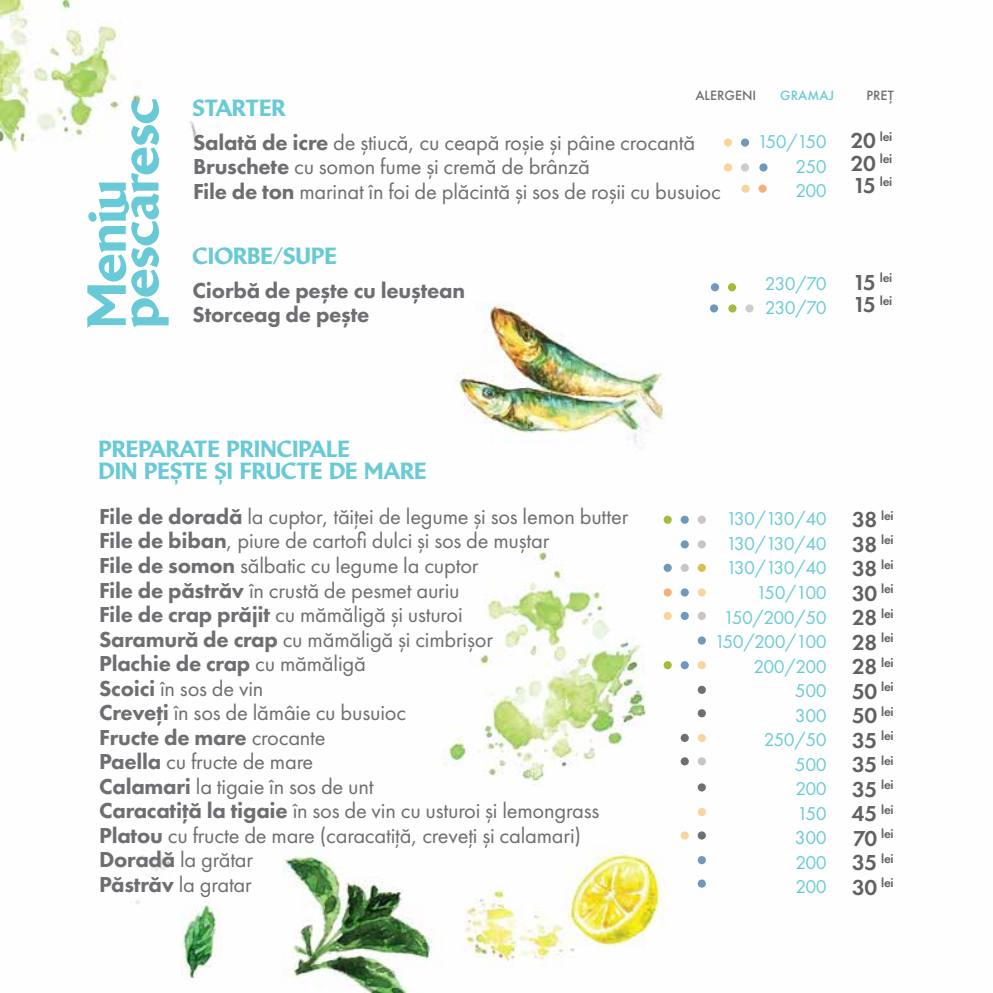
<style>
.page{position:relative;width:993px;height:993px;background:#fff}
.page>*{position:absolute;margin:0;border:0;box-sizing:border-box;transform-origin:0 0}
.t1{font:800 52.85px "Brewery No 2 CYR";color:#68cad6}
.t2{font:22.4px/24.5px "Futura PT";letter-spacing:-.01em;color:#6d6e71}
.t3{font:800 22.4px/22.4px "Brewery No 2 CYR";color:#68cad6}
.t4{font:800 22.4px/24.5px "Futura PT";letter-spacing:-.01em;color:#6d6e71}
.t5{font:19.25px/24.5px "Futura PT";letter-spacing:-.025em;color:#68cad6;text-align:justify}
.t6{font:19.25px/24.5px "Futura PT";letter-spacing:-.065em;color:#68cad6}
.t7{font:500 14px "Futura PT";color:#6d6e71}
.t8{font:500 14px "Futura PT";color:#68cad6}
.t9{font:600 13.12px/24.5px "Futura PT";letter-spacing:-.025em;color:#606161;text-align:justify}
.s1{font-weight:800}
.s2{font-size:22.4px}
</style>
<div class="page">
<img style="left:0;top:0;width:768px;height:992px">
<div style="left:697px;top:515px;width:8px;height:8px;background:#c7c5c6;border-radius:50%"></div>
<div style="left:680px;top:515px;width:8px;height:8px;background:#7098bc;border-radius:50%"></div>
<div style="left:663px;top:515px;width:8px;height:8px;background:#a2bb3a;border-radius:50%"></div>
<div style="left:697px;top:540px;width:8px;height:8px;background:#c7c5c6;border-radius:50%"></div>
<div style="left:680px;top:540px;width:8px;height:8px;background:#7098bc;border-radius:50%"></div>
<div style="left:697px;top:563px;width:8px;height:8px;background:#dbc04e;border-radius:50%"></div>
<div style="left:680px;top:563px;width:8px;height:8px;background:#c7c5c6;border-radius:50%"></div>
<div style="left:663px;top:563px;width:8px;height:8px;background:#7098bc;border-radius:50%"></div>
<div style="left:697px;top:588px;width:8px;height:8px;background:#f8d59c;border-radius:50%"></div>
<div style="left:680px;top:588px;width:8px;height:8px;background:#7098bc;border-radius:50%"></div>
<div style="left:663px;top:588px;width:8px;height:8px;background:#f2b07a;border-radius:50%"></div>
<div style="left:663px;top:611px;width:8px;height:8px;background:#f8d59c;border-radius:50%"></div>
<div style="left:697px;top:611px;width:8px;height:8px;background:#c7c5c6;border-radius:50%"></div>
<div style="left:680px;top:611px;width:8px;height:8px;background:#7098bc;border-radius:50%"></div>
<div style="left:697px;top:661px;width:8px;height:8px;background:#f8d59c;border-radius:50%"></div>
<div style="left:680px;top:661px;width:8px;height:8px;background:#7098bc;border-radius:50%"></div>
<div style="left:663px;top:661px;width:8px;height:8px;background:#a2bb3a;border-radius:50%"></div>
<div style="left:697px;top:685px;width:8px;height:8px;background:#6e6f72;border-radius:50%"></div>
<div style="left:697px;top:709px;width:8px;height:8px;background:#6e6f72;border-radius:50%"></div>
<div style="left:697px;top:733px;width:8px;height:8px;background:#f8d59c;border-radius:50%"></div>
<div style="left:680px;top:733px;width:8px;height:8px;background:#6e6f72;border-radius:50%"></div>
<div style="left:697px;top:757px;width:8px;height:8px;background:#c7c5c6;border-radius:50%"></div>
<div style="left:680px;top:757px;width:8px;height:8px;background:#6e6f72;border-radius:50%"></div>
<div style="left:697px;top:783px;width:8px;height:8px;background:#6e6f72;border-radius:50%"></div>
<div style="left:697px;top:807px;width:8px;height:8px;background:#f8d59c;border-radius:50%"></div>
<div style="left:697px;top:831px;width:8px;height:8px;background:#6e6f72;border-radius:50%"></div>
<div style="left:680px;top:831px;width:8px;height:8px;background:#f8d59c;border-radius:50%"></div>
<svg style="left:697px;top:855px;width:8px;height:8px"></svg>
<div style="left:697px;top:879px;width:8px;height:8px;background:#7098bc;border-radius:50%"></div>
<div style="left:697px;top:636px;width:8px;height:8px;background:#7098bc;border-radius:50%"></div>
<svg style="left:740px;top:138px;width:8px;height:9px"></svg>
<div style="left:740px;top:163px;width:8px;height:8px;background:#cccccb;border-radius:50%"></div>
<div style="left:759px;top:163px;width:8px;height:8px;background:#7098bc;border-radius:50%"></div>
<div style="left:723px;top:138px;width:8px;height:9px;background:#f8d59c;border-radius:50%"></div>
<div style="left:758px;top:184px;width:8px;height:9px;background:#f2b07a;border-radius:50%"></div>
<div style="left:741px;top:184px;width:8px;height:9px;background:#f8d59c;border-radius:50%"></div>
<div style="left:723px;top:163px;width:8px;height:8px;background:#f8d59c;border-radius:50%"></div>
<div style="left:728px;top:304px;width:8px;height:8px;background:#a2bb3a;border-radius:50%"></div>
<svg style="left:709px;top:304px;width:9px;height:8px"></svg>
<div style="left:710px;top:283px;width:8px;height:8px;background:#7098bc;border-radius:50%"></div>
<div style="left:727px;top:283px;width:8px;height:8px;background:#a2bb3a;border-radius:50%"></div>
<div style="left:745px;top:304px;width:8px;height:8px;background:#cccccb;border-radius:50%"></div>
<h1 class="t1" style="left:106px;top:328px;width:231px;rotate:-90deg">pescăresc</h1>
<h1 class="t1" style="left:74px;top:328px;width:150px;rotate:-90deg">Meniu</h1>
<p class="t3" style="left:192px;top:97px;width:94px">STARTER</p>
<p class="t7" style="left:695px;top:86px;width:62px">ALERGENI</p>
<p class="t8" style="left:780px;top:86px;width:56px">GRAMAJ</p>
<p class="t7" style="left:866px;top:86px;width:29px">PREŢ</p>
<p class="t2" style="left:193px;top:130px;width:529px"><span class="s1">Salată de icre</span> de știucă, cu ceapă roșie și pâine crocantă<br><span class="s1">Bruschete</span> cu somon fume și cremă de brânză<br><span class="s1">File de ton</span> marinat în foi de plăcintă și sos de roșii cu busuioc</p>
<p class="t3" style="left:192px;top:244px;width:146px">CIORBE/SUPE</p>
<p class="t4" style="left:192px;top:278px;width:274px">Ciorbă de pește cu leuștean<br>Storceag de pește</p>
<p class="t5" style="left:795px;top:129px;width:33px;text-indent:-38px">150/150<br>250<br>200</p>
<p class="t9" style="left:850px;top:125px;width:43px;line-height:22.4px"><span class="s2">20</span> lei <span class="s2">20</span> lei <span class="s2">15</span> lei</p>
<p class="t6" style="left:764px;top:271px;width:63px">230/70<br>230/70</p>
<p class="t9" style="left:852px;top:266px;width:41px;line-height:22.4px"><span class="s2">15</span> lei<br><span class="s2">15</span> lei</p>
<p class="t3" style="left:98px;top:437px;width:329px">PREPARATE PRINCIPALE<br>DIN PEȘTE ȘI FRUCTE DE MARE</p>
<p class="t2" style="left:99px;top:504px;width:530px"><span class="s1">File de doradă</span> la cuptor, tăiţei de legume și sos lemon butter <span class="s1">File de biban</span>, piure de cartofi dulci și sos de muștar<br><span class="s1">File de somon</span> sălbatic cu legume la cuptor<br><span class="s1">File de păstrăv</span> în crustă de pesmet auriu<br><span class="s1">File de crap prăjit</span> cu mămăligă și usturoi<br><span class="s1">Saramură de crap</span> cu mămăligă și cimbrișor<br><span class="s1">Plachie de crap</span> cu mămăligă<br><span class="s1">Scoici</span> în sos de vin<br><span class="s1">Creveţi</span> în sos de lămâie cu busuioc<br><span class="s1">Fructe de mare</span> crocante<br><span class="s1">Paella</span> cu fructe de mare<br><span class="s1">Calamari</span> la tigaie în sos de unt<br><span class="s1">Caracatiţă la tigaie</span> în sos de vin cu usturoi și lemongrass <span class="s1">Platou</span> cu fructe de mare (caracatiţă, creveţi și calamari)<br><span class="s1">Doradă</span> la grătar<br><span class="s1">Păstrăv</span> la gratar</p>
<p class="t5" style="left:714px;top:506px;width:114px;text-align:right">130/130/40<br>130/130/40<br>130/130/40<br>150/100<br>150/200/50<br>150/200/100<br>200/200<br>500<br>300<br>250/50<br>500<br>200<br>150<br>300<br>200<br>200</p>
<p class="t9" style="left:851px;top:502px;width:43px"><span class="s2">38</span> lei <span class="s2">38</span> lei <span class="s2">38</span> lei <span class="s2">30</span> lei <span class="s2">28</span> lei <span class="s2">28</span> lei <span class="s2">28</span> lei <span class="s2">50</span> lei <span class="s2">50</span> lei <span class="s2">35</span> lei <span class="s2">35</span> lei <span class="s2">35</span> lei <span class="s2">45</span> lei <span class="s2">70</span> lei <span class="s2">35</span> lei <span class="s2">30</span> lei</p>
</div>
